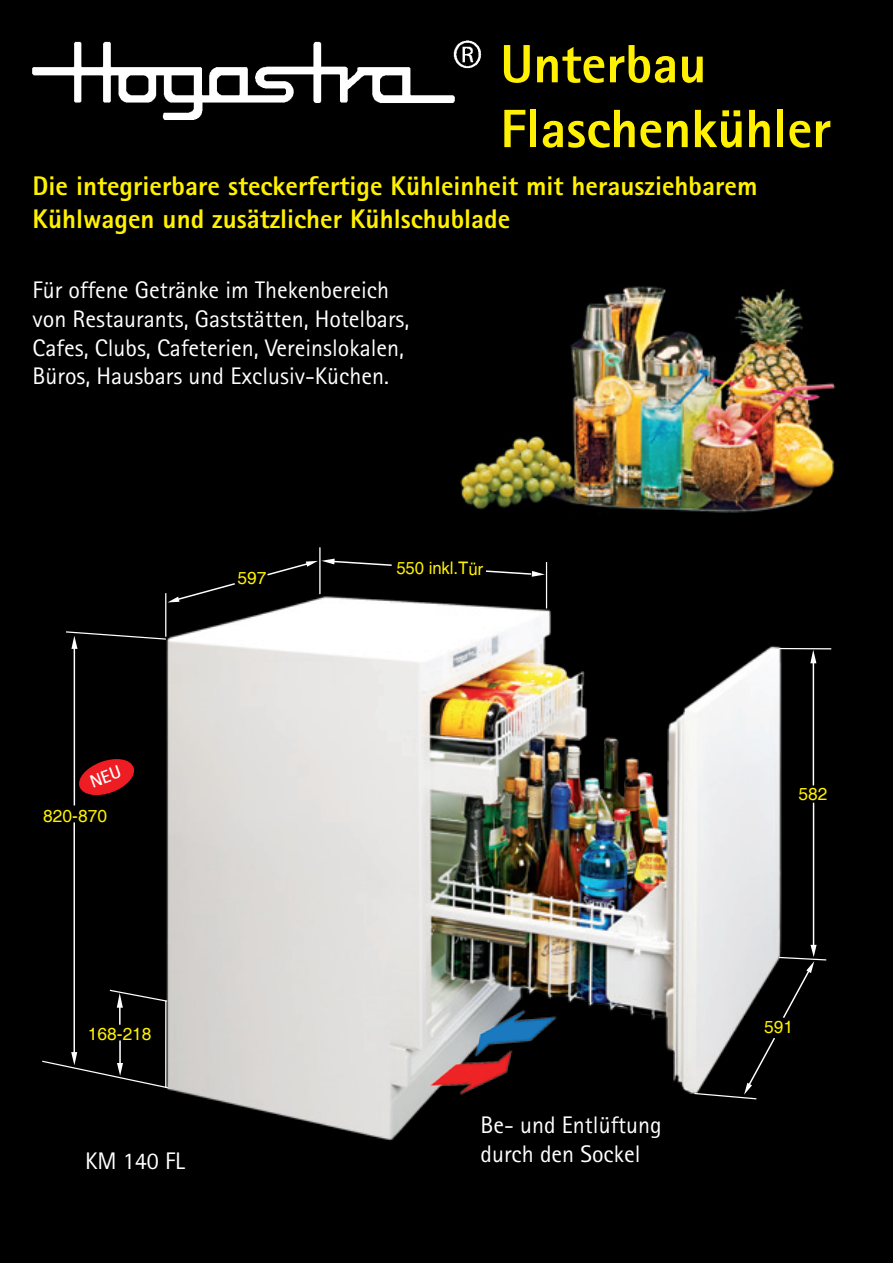
<style>
.page{position:relative;width:893px;height:1263px;background:#fff}
.page>*{position:absolute;margin:0;border:0;box-sizing:border-box;transform-origin:0 0}
.t1{font:800 54px/64.8px "Rotis Sans Serif";color:#fff101}
.t2{font:800 27px/32.4px "Rotis Sans Serif";color:#fff101}
.t3{font:24px/28.8px "Rotis Sans Serif";color:#fff}
.t4{font:17.4px "Helvetica";color:#fff101}
.t5{font:17.4px "Helvetica";color:#fff101;scale:.95 1}
</style>
<div class="page">
<div style="left:0;top:0;width:893px;height:525px;background:#000"></div>
<img style="left:9px;top:22px;width:480px;height:114px">
<img style="left:0;top:525px;width:893px;height:738px">
<img style="left:365px;top:978px;width:223px;height:149px">
<img style="left:450px;top:251px;width:443px;height:287px">
<svg style="left:77px;top:757px;width:59px;height:40px;background:#911115"></svg>
<h1 class="t1" style="left:500px;top:31px;width:332px">Unterbau<br>Flaschenkühler</h1>
<p class="t2" style="left:33px;top:169px;width:726px">Die integrierbare steckerfertige Kühleinheit mit herausziehbarem<br>Kühlwagen und zusätzlicher Kühlschublade</p>
<p class="t3" style="left:33px;top:275px;width:378px">Für offene Getränke im Thekenbereich von Restaurants, Gaststätten, Hotelbars, Cafes, Clubs, Cafeterien, Vereinslokalen, Büros, Hausbars und Exclusiv-Küchen.</p>
<p class="t4" style="left:237px;top:567px;width:30px">597</p>
<p class="t4" style="left:43px;top:805px;width:65px">820-870</p>
<p class="t4" style="left:88px;top:1024px;width:65px">168-218</p>
<p class="t3" style="left:85px;top:1146px;width:101px">KM 140 FL</p>
<p class="t5" style="left:397px;top:557px;width:93px;rotate:1deg">550 inkl.Tür</p>
<p class="t3" style="left:480px;top:1110px;width:183px">Be- und Entlüftung durch den Sockel</p>
<p class="t4" style="left:798px;top:784px;width:30px">582</p>
<p class="t4" style="left:764px;top:1017px;width:30px">591</p>
</div>
